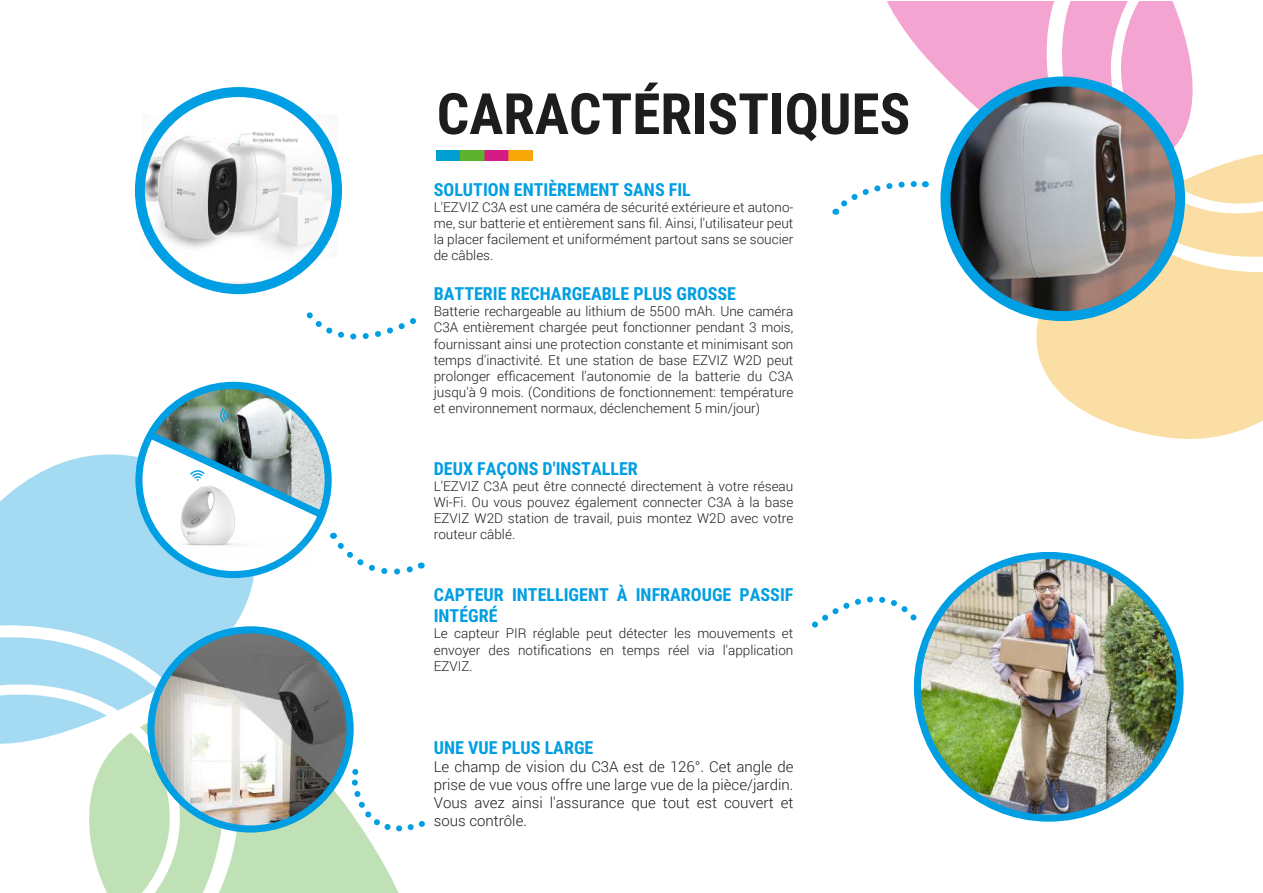
<style>
.page{position:relative;width:1263px;height:893px;background:#fff}
.page>*{position:absolute;margin:0;border:0;box-sizing:border-box;transform-origin:0 0}
.t1{font:700 57px "Roboto Condensed";color:#1d1d1b}
.t2{font:700 18px/21.6px "Roboto Condensed";color:#009ee2}
.t3{font:300 15px/18px "Roboto";color:#1d1d1b;text-align:justify}
.t4{font:300 13.5px/16.2px "Roboto";color:#1d1d1b;text-align:justify}
</style>
<div class="page">
<svg style="left:1028px;top:264px;width:235px;height:175px;fill:#fbdea4"></svg>
<svg style="left:887px;top:2px;width:167px;height:155px;fill:#f3a4d0"></svg>
<svg style="left:1054px;top:2px;width:209px;height:262px"></svg>
<svg style="left:227px;top:711px;width:172px;height:182px;fill:#c0e1b5"></svg>
<svg style="left:0;top:684px;width:227px;height:209px"></svg>
<svg style="left:0;top:454px;width:276px;height:230px;background:#addef4"></svg>
<svg style="left:306px;top:312px;width:110px;height:28px"></svg>
<svg style="left:812px;top:596px;width:105px;height:32px"></svg>
<svg style="left:835px;top:181px;width:91px;height:34px"></svg>
<svg style="left:332px;top:533px;width:90px;height:42px"></svg>
<svg style="left:351px;top:766px;width:74px;height:88px"></svg>
<img style="left:437px;top:151px;width:95px;height:10px">
<img style="left:950px;top:82px;width:230px;height:234px">
<div style="left:940px;top:77px;width:245px;height:244px;border:10px solid #009ee2;border-radius:50%"></div>
<img style="left:151px;top:630px;width:199px;height:199px;border-radius:100px">
<div style="left:147px;top:626px;width:207px;height:206px;border:7px solid #009ee2;border-radius:50%"></div>
<img style="left:142px;top:114px;width:195px;height:181px">
<img style="left:201px;top:282px;width:75px;height:7px">
<div style="left:135px;top:87px;width:207px;height:207px;border:10px solid #009ee2;border-radius:50%"></div>
<img style="left:917px;top:555px;width:263px;height:259px">
<div style="left:914px;top:552px;width:269px;height:270px;border:7px solid #009ee2;border-radius:50%"></div>
<div style="left:135px;top:382px;width:197px;height:196px;border:7px solid #009ee2;border-radius:50%"></div>
<img style="left:157px;top:520px;width:163px;height:48px">
<svg style="left:139px;top:385px;width:189px;height:135px"></svg>
<h1 class="t1" style="left:437px;top:74px;width:475px">CARACTÉRISTIQUES</h1>
<h2 class="t2" style="left:434px;top:178px;width:259px">SOLUTION ENTIÈREMENT SANS FIL</h2>
<p class="t4" style="left:434px;top:198px;width:361px">L'EZVIZ C3A est une caméra de sécurité extérieure et autono&shy;me, sur batterie et entièrement sans fil. Ainsi, l'utilisateur peut la placer facilement et uniformément partout sans se soucier de câbles.</p>
<h2 class="t2" style="left:434px;top:282px;width:304px">BATTERIE RECHARGEABLE PLUS GROSSE</h2>
<p class="t4" style="left:434px;top:303px;width:361px">Batterie rechargeable au lithium de 5500 mAh. Une caméra C3A entièrement chargée peut fonctionner pendant 3 mois, fournissant ainsi une protection constante et minimisant son temps d'inactivité. Et une station de base EZVIZ W2D peut prolonger efficacement l'autonomie de la batterie du C3A jusqu'à 9 mois. (Conditions de fonctionnement: température et environnement normaux, déclenchement 5 min/jour)</p>
<h2 class="t2" style="left:434px;top:457px;width:206px">DEUX FAÇONS D'INSTALLER</h2>
<p class="t4" style="left:434px;top:477px;width:361px">L'EZVIZ C3A peut être connecté directement à votre réseau Wi-Fi. Ou vous pouvez également connecter C3A à la base EZVIZ W2D station de travail, puis montez W2D avec votre routeur câblé.</p>
<h2 class="t2" style="left:434px;top:583px;width:361px">CAPTEUR INTELLIGENT À INFRAROUGE PASSIF<br>INTÉGRÉ</h2>
<p class="t4" style="left:434px;top:625px;width:361px">Le capteur PIR réglable peut détecter les mouvements et envoyer des notifications en temps réel via l'application EZVIZ.</p>
<h2 class="t2" style="left:434px;top:736px;width:161px">UNE VUE PLUS LARGE</h2>
<p class="t3" style="left:434px;top:757px;width:361px">Le champ de vision du C3A est de 126°. Cet angle de prise de vue vous offre une large vue de la pièce/jardin.<br>Vous avez ainsi l'assurance que tout est couvert et sous contrôle.</p>
</div>
